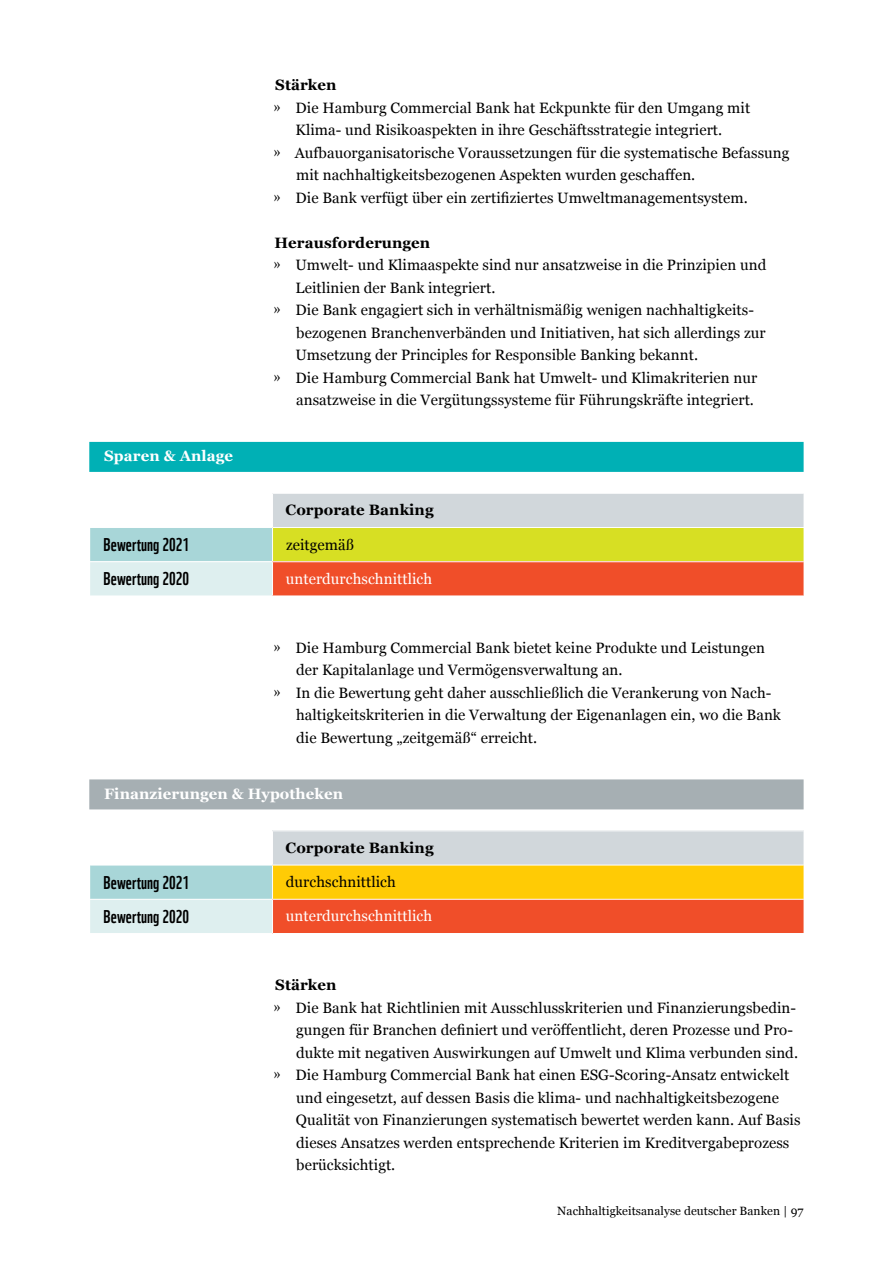
<style>
.page{position:relative;width:893px;height:1263px;background:#fff}
.page>*{position:absolute;margin:0;border:0;box-sizing:border-box;transform-origin:0 0}
.t1{font:18px "WWF";letter-spacing:.005em;color:#000}
.Normal_Tab{font:15px/22.5px "Georgia";letter-spacing:.005em;color:#000}
.Normal_Tab-2{font:15px "Georgia";letter-spacing:.005em;color:#fff}
.Normal_Tab-3{font:700 15px "Georgia";letter-spacing:.005em;color:#000}
.Fließ_10_15{font:700 15px "Georgia";letter-spacing:.005em;color:#000}
.Head_unterlegt_finan{font:700 15px "Georgia";letter-spacing:.005em;color:#fff}
.Head_sparen_anlage{font:700 15px "Georgia";letter-spacing:.005em;color:#fff}
.t2{font:12px "Georgia";letter-spacing:.005em;color:#000}
.s1{font-family:"Adobe Garamond Pro";font-size:19.5px}
</style>
<div class="page">
<div style="left:89px;top:442px;width:715px;height:30px;background:#00b0b5"></div>
<div style="left:273px;top:493px;width:531px;height:34px;background:#d1d7db"></div>
<div style="left:90px;top:527px;width:183px;height:35px;background:#a8d6d8"></div>
<div style="left:273px;top:527px;width:531px;height:35px;background:#d7df23"></div>
<div style="left:90px;top:562px;width:183px;height:34px;background:#deefef"></div>
<div style="left:273px;top:562px;width:531px;height:34px;background:#f04e29"></div>
<hr style="left:273px;top:493px;width:531px;height:1px;background:#fff">
<hr style="left:272px;top:528px;width:1px;height:33px;background:#fff">
<hr style="left:273px;top:561px;width:531px;height:1px;background:#fff">
<hr style="left:89px;top:527px;width:184px;height:1px;background:#fff">
<hr style="left:273px;top:527px;width:531px;height:1px;background:#fff">
<hr style="left:89px;top:561px;width:184px;height:1px;background:#fff">
<hr style="left:272px;top:562px;width:1px;height:34px;background:#fff">
<div style="left:89px;top:779px;width:715px;height:30px;background:#a6afb3"></div>
<div style="left:273px;top:831px;width:531px;height:34px;background:#d1d7db"></div>
<div style="left:90px;top:865px;width:183px;height:34px;background:#a8d6d8"></div>
<div style="left:273px;top:865px;width:531px;height:34px;background:#ffcb05"></div>
<div style="left:90px;top:899px;width:183px;height:34px;background:#deefef"></div>
<div style="left:273px;top:899px;width:531px;height:34px;background:#f04e29"></div>
<hr style="left:273px;top:899px;width:531px;height:1px;background:#fff">
<hr style="left:89px;top:865px;width:184px;height:1px;background:#fff">
<hr style="left:273px;top:865px;width:531px;height:1px;background:#fff">
<hr style="left:272px;top:865px;width:1px;height:34px;background:#fff">
<hr style="left:89px;top:899px;width:184px;height:1px;background:#fff">
<hr style="left:272px;top:900px;width:1px;height:33px;background:#fff">
<p class="Head_sparen_anlage" style="left:104px;top:445px;width:130px">Sparen &amp; Anlage</p>
<p class="Fließ_10_15" style="left:275px;top:74px;width:63px">Stärken</p>
<p class="Normal_Tab" style="left:274px;top:95px;width:478px;text-align:center"><span class="s1">»</span> Die Hamburg Commercial Bank hat Eckpunkte für den Umgang mit<br>Klima- und Risikoaspekten in ihre Geschäftsstrategie integriert.</p>
<p class="Normal_Tab" style="left:296px;top:140px;width:495px;text-indent:-22px"><span class="s1">»</span> Aufbauorganisatorische Voraussetzungen für die systematische Befassung mit nachhaltigkeitsbezogenen Aspekten wurden geschaffen.</p>
<p class="Normal_Tab" style="left:274px;top:185px;width:476px"><span class="s1">»</span> Die Bank verfügt über ein zertifiziertes Umweltmanagementsystem.</p>
<p class="Fließ_10_15" style="left:275px;top:231px;width:157px">Herausforderungen</p>
<p class="Normal_Tab" style="left:296px;top:253px;width:472px;text-indent:-22px"><span class="s1">»</span> Umwelt- und Klimaaspekte sind nur ansatzweise in die Prinzipien und<br>Leitlinien der Bank integriert.</p>
<p class="Normal_Tab" style="left:296px;top:298px;width:472px;text-indent:-22px"><span class="s1">»</span> Die Bank engagiert sich in verhältnismäßig wenigen nachhaltigkeits&shy;bezogenen Branchenverbänden und Initiativen, hat sich allerdings zur<br>Umsetzung der Principles for Responsible Banking bekannt.</p>
<p class="Normal_Tab" style="left:274px;top:365px;width:485px;text-align:right"><span class="s1">»</span> Die Hamburg Commercial Bank hat Umwelt- und Klimakriterien nur ansatzweise in die Vergütungssysteme für Führungskräfte integriert.</p>
<p class="Normal_Tab-3" style="left:286px;top:499px;width:150px">Corporate Banking</p>
<p class="t1" style="left:104px;top:531px;width:87px">Bewertung 2021</p>
<p class="Normal_Tab" style="left:286px;top:533px;width:69px">zeitgemäß</p>
<p class="t1" style="left:104px;top:565px;width:87px">Bewertung 2020</p>
<p class="Normal_Tab-2" style="left:286px;top:568px;width:148px">unterdurchschnittlich</p>
<p class="Normal_Tab" style="left:296px;top:635px;width:470px;text-indent:-23px"><span class="s1">»</span> Die Hamburg Commercial Bank bietet keine Produkte und Leistungen der Kapitalanlage und Vermögensverwaltung an.</p>
<p class="Normal_Tab" style="left:296px;top:680px;width:486px;text-indent:-22px"><span class="s1">»</span> In die Bewertung geht daher ausschließlich die Verankerung von Nach&shy;haltigkeitskriterien in die Verwaltung der Eigenanlagen ein, wo die Bank die Bewertung „zeitgemäß“ erreicht.</p>
<p class="Head_unterlegt_finan" style="left:104px;top:782px;width:240px">Finanzierungen &amp; Hypotheken</p>
<p class="Normal_Tab-3" style="left:286px;top:836px;width:150px">Corporate Banking</p>
<p class="t1" style="left:104px;top:868px;width:87px">Bewertung 2021</p>
<p class="Normal_Tab" style="left:286px;top:870px;width:111px">durchschnittlich</p>
<p class="t1" style="left:104px;top:902px;width:87px">Bewertung 2020</p>
<p class="Normal_Tab-2" style="left:286px;top:905px;width:148px">unterdurchschnittlich</p>
<p class="Fließ_10_15" style="left:275px;top:974px;width:63px">Stärken</p>
<p class="Normal_Tab" style="left:296px;top:995px;width:504px;text-indent:-22px"><span class="s1">»</span> Die Bank hat Richtlinien mit Ausschlusskriterien und Finanzierungsbedin&shy;gungen für Branchen definiert und veröffentlicht, deren Prozesse und Pro&shy;dukte mit negativen Auswirkungen auf Umwelt und Klima verbunden sind.</p>
<p class="Normal_Tab" style="left:296px;top:1063px;width:506px;text-indent:-22px"><span class="s1">»</span> Die Hamburg Commercial Bank hat einen ESG-Scoring-Ansatz entwickelt und eingesetzt, auf dessen Basis die klima- und nachhaltigkeitsbezogene Qualität von Finanzierungen systematisch bewertet werden kann. Auf Basis dieses Ansatzes werden entsprechende Kriterien im Kreditvergabeprozess berücksichtigt.</p>
<p class="t2" style="left:557px;top:1202px;width:248px">Nachhaltigkeitsanalyse deutscher Banken | 97</p>
</div>
